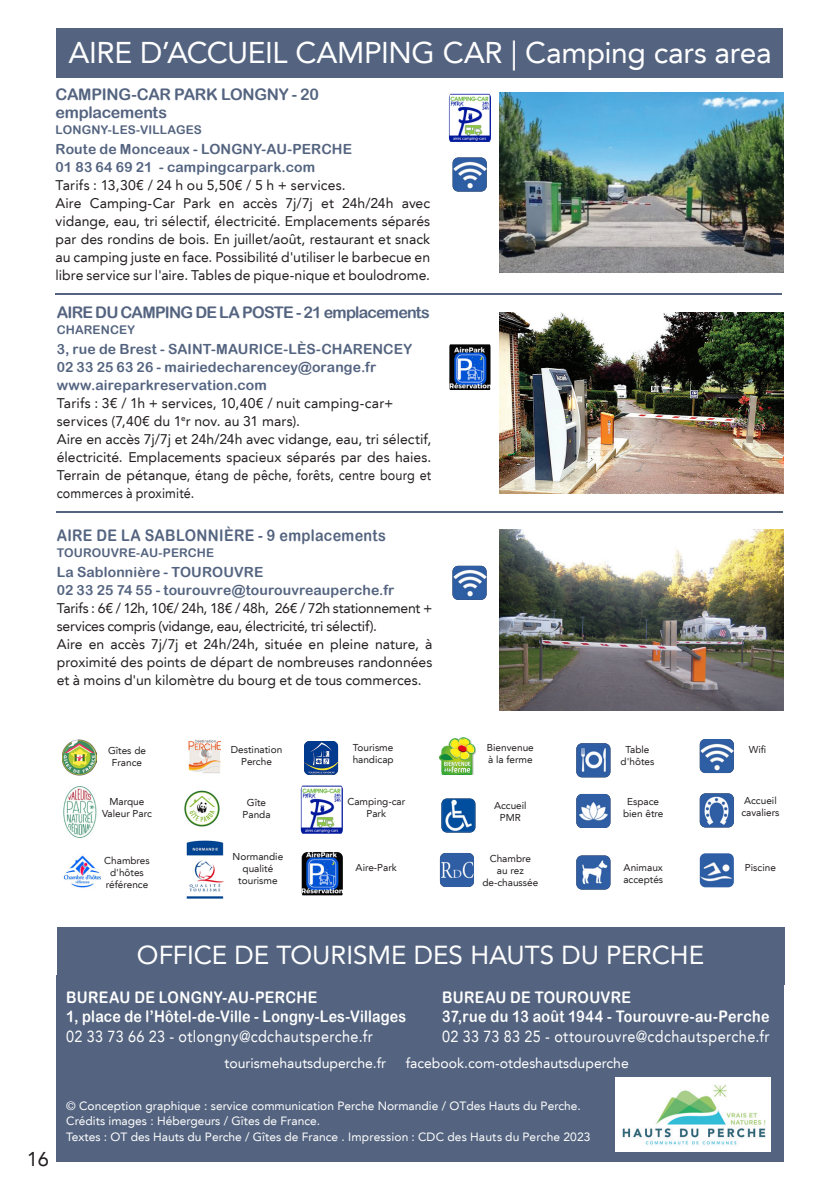
<style>
.page{position:relative;width:840px;height:1191px;background:#fff}
.page>*{position:absolute;margin:0;border:0;box-sizing:border-box;transform-origin:0 0}
.t1{font:30px "Avenir LT";letter-spacing:-.01em;color:#fff}
.t2{font:26px "Avenir LT";color:#fff}
.t3{font:20px "Avenir LT";color:#231f20}
.Texte_Hébergements{font:16px "Arial Rounded MT Bold";letter-spacing:.02em;color:#fff;scale:.89 1}
.Texte_Hébergements-2{font:16px "Avenir LT";letter-spacing:.025em;color:#fff;scale:.9 1}
.Texte_Hébergements-3{font:16px "Arial Rounded MT Bold";letter-spacing:.02em;color:#fff;scale:.9 1}
.Texte_Hébergements-4{font:16px "Arial Rounded MT Bold";letter-spacing:-.045em;color:#546480}
.Texte_Hébergements-5{font:16px/18px "Arial Rounded MT Bold";letter-spacing:-.015em;color:#546480}
.Texte_Hébergements-6{font:16px "Arial Rounded MT Bold";letter-spacing:.025em;color:#546480;scale:.9 1}
.t4{font:14px/18px "Avenir LT";color:#231f20;text-align:justify}
.t5{font:14px "Arial Rounded MT Bold";letter-spacing:.005em;color:#546480}
.t6{font:14px/18px "Avenir LT";letter-spacing:-.02em;color:#231f20}
.t7{font:14px "Avenir LT";color:#fff}
.t8{font:12px/14.4px "Avenir LT";color:#fff}
.t9{font:12px "Arial Rounded MT Bold";letter-spacing:.01em;color:#546480}
.t10{font:10px/12px "Avenir LT";color:#231f20;text-align:center}
</style>
<div class="page">
<div style="left:57px;top:28px;width:725px;height:50px;background:#546480"></div>
<img style="left:499px;top:92px;width:283px;height:181px">
<img style="left:499px;top:312px;width:283px;height:181px">
<img style="left:499px;top:529px;width:283px;height:181px">
<hr style="left:56px;top:293px;width:725px;height:2px;background:#546480">
<hr style="left:57px;top:511px;width:725px;height:1px;background:#546480">
<img style="left:449px;top:344px;width:41px;height:46px">
<img style="left:448px;top:94px;width:42px;height:48px">
<div style="left:57px;top:927px;width:726px;height:58px;background:#546480"></div>
<div style="left:57px;top:975px;width:726px;height:187px;background:#546480"></div>
<img style="left:452px;top:157px;width:34px;height:34px">
<img style="left:615px;top:1077px;width:155px;height:74px">
<img style="left:62px;top:740px;width:34px;height:35px">
<img style="left:184px;top:791px;width:36px;height:35px">
<img style="left:63px;top:786px;width:34px;height:51px">
<img style="left:439px;top:738px;width:36px;height:36px">
<img style="left:186px;top:840px;width:38px;height:59px">
<img style="left:188px;top:739px;width:33px;height:34px">
<img style="left:63px;top:855px;width:38px;height:33px">
<img style="left:304px;top:741px;width:34px;height:34px">
<img style="left:576px;top:855px;width:34px;height:34px">
<img style="left:576px;top:794px;width:34px;height:34px">
<img style="left:699px;top:793px;width:34px;height:34px">
<img style="left:441px;top:798px;width:34px;height:34px">
<img style="left:576px;top:743px;width:34px;height:34px">
<img style="left:699px;top:739px;width:34px;height:34px">
<img style="left:301px;top:785px;width:41px;height:48px">
<img style="left:301px;top:852px;width:41px;height:43px">
<img style="left:439px;top:853px;width:34px;height:34px">
<img style="left:699px;top:853px;width:34px;height:34px">
<img style="left:452px;top:566px;width:34px;height:34px">
<p class="t1" style="left:68px;top:35px;width:704px">AIRE D’ACCUEIL CAMPING CAR | Camping cars area</p>
<p class="Texte_Hébergements-5" style="left:56px;top:85px;width:265px">CAMPING-CAR PARK LONGNY - 20 emplacements</p>
<p class="t9" style="left:56px;top:123px;width:148px">LONGNY-LES-VILLAGES</p>
<p class="t5" style="left:56px;top:141px;width:298px">Route de Monceaux - LONGNY-AU-PERCHE</p>
<p class="t5" style="left:56px;top:159px;width:261px">01 83 64 69 21 - campingcarpark.com</p>
<p class="t4" style="left:56px;top:176px;width:291px">Tarifs : 13,30€ / 24 h ou 5,50€ / 5 h + services.</p>
<p class="t4" style="left:56px;top:194px;width:376px">Aire Camping-Car Park en accès 7j/7j et 24h/24h avec vidange, eau, tri sélectif, électricité. Emplacements séparés par des rondins de bois. En juillet/août, restaurant et snack au camping juste en face. Possibilité d'utiliser le barbecue en libre service sur l'aire. Tables de pique-nique et boulodrome.</p>
<p class="Texte_Hébergements-4" style="left:57px;top:302px;width:374px">AIRE DU CAMPING DE LA POSTE - 21 emplacements</p>
<p class="t9" style="left:57px;top:322px;width:80px">CHARENCEY</p>
<p class="t5" style="left:57px;top:340px;width:356px">3, rue de Brest - SAINT-MAURICE-LÈS-CHARENCEY</p>
<p class="t5" style="left:57px;top:358px;width:321px">02 33 25 63 26 - mairiedecharencey@orange.fr</p>
<p class="t5" style="left:57px;top:376px;width:211px">www.aireparkreservation.com</p>
<p class="t4" style="left:57px;top:394px;width:338px">Tarifs : 3€ / 1h + services, 10,40€ / nuit camping-car+ services (7,40€ du 1<sup>e</sup>r nov. au 31 mars).</p>
<p class="t4" style="left:57px;top:430px;width:376px">Aire en accès 7j/7j et 24h/24h avec vidange, eau, tri sélectif, électricité. Emplacements spacieux séparés par des haies.<br>Terrain de pétanque, étang de pêche, forêts, centre bourg et commerces à proximité.</p>
<p class="Texte_Hébergements-6" style="left:57px;top:526px;width:367px">AIRE DE LA SABLONNIÈRE - 9 emplacements</p>
<p class="t9" style="left:57px;top:546px;width:159px">TOUROUVRE-AU-PERCHE</p>
<p class="t5" style="left:57px;top:564px;width:208px">La Sablonnière - TOUROUVRE</p>
<p class="t5" style="left:57px;top:582px;width:339px">02 33 25 74 55 - tourouvre@tourouvreauperche.fr</p>
<p class="t6" style="left:57px;top:599px;width:377px">Tarifs : 6€ / 12h, 10€/ 24h, 18€ / 48h, 26€ / 72h stationnement + services compris (vidange, eau, électricité, tri sélectif).</p>
<p class="t4" style="left:57px;top:635px;width:377px">Aire en accès 7j/7j et 24h/24h, située en pleine nature, à proximité des points de départ de nombreuses randonnées et à moins d'un kilomètre du bourg et de tous commerces.</p>
<p class="t10" style="left:108px;top:744px;width:39px">Gîtes de<br>France</p>
<p class="t10" style="left:352px;top:742px;width:42px;text-align:left">Tourisme handicap</p>
<p class="t10" style="left:231px;top:743px;width:53px">Destination<br>Perche</p>
<p class="t10" style="left:247px;top:797px;width:21px">Gîte</p>
<p class="t10" style="left:242px;top:809px;width:29px">Panda</p>
<p class="t10" style="left:232px;top:850px;width:52px">Normandie qualité tourisme</p>
<p class="t10" style="left:347px;top:795px;width:59px">Camping-car<br>Park</p>
<p class="t10" style="left:102px;top:795px;width:51px">Marque<br>Valeur Parc</p>
<p class="t10" style="left:104px;top:854px;width:47px">Chambres d'hôtes référence</p>
<p class="t10" style="left:355px;top:861px;width:43px">Aire-Park</p>
<p class="t10" style="left:486px;top:741px;width:48px;text-align:left">Bienvenue à la ferme</p>
<p class="t10" style="left:494px;top:799px;width:34px">Accueil<br>PMR</p>
<p class="t10" style="left:741px;top:794px;width:40px;text-align:left">Accueil cavaliers</p>
<p class="t10" style="left:748px;top:743px;width:19px">Wifi</p>
<p class="t10" style="left:620px;top:743px;width:35px">Table d'hôtes</p>
<p class="t10" style="left:622px;top:795px;width:42px">Espace bien être</p>
<p class="t10" style="left:489px;top:852px;width:43px">Chambre</p>
<p class="t10" style="left:496px;top:864px;width:28px">au rez</p>
<p class="t10" style="left:482px;top:876px;width:57px">de-chaussée</p>
<p class="t10" style="left:623px;top:861px;width:41px;text-align:left">Animaux acceptés</p>
<p class="t10" style="left:744px;top:861px;width:32px">Piscine</p>
<p class="t2" style="left:137px;top:940px;width:568px">OFFICE DE TOURISME DES HAUTS DU PERCHE</p>
<p class="Texte_Hébergements-3" style="left:66px;top:987px;width:280px">BUREAU DE LONGNY-AU-PERCHE</p>
<p class="Texte_Hébergements" style="left:66px;top:1006px;width:383px">1, place de l’Hôtel-de-Ville - Longny-Les-Villages</p>
<p class="Texte_Hébergements-2" style="left:66px;top:1027px;width:342px">02 33 73 66 23 - otlongny@cdchautsperche.fr</p>
<p class="Texte_Hébergements-3" style="left:442px;top:988px;width:211px">BUREAU DE TOUROUVRE</p>
<p class="Texte_Hébergements" style="left:442px;top:1007px;width:369px">37,rue du 13 août 1944 - Tourouvre-au-Perche</p>
<p class="Texte_Hébergements-2" style="left:442px;top:1027px;width:365px">02 33 73 83 25 - ottourouvre@cdchautsperche.fr</p>
<p class="t7" style="left:224px;top:1054px;width:163px">tourismehautsduperche.fr</p>
<p class="t7" style="left:405px;top:1054px;width:224px">facebook.com-otdeshautsduperche</p>
<h3 class="t3" style="left:27px;top:1147px;width:24px">16</h3>
<p class="t8" style="left:66px;top:1099px;width:516px">© Conception graphique : service communication Perche Normandie / OTdes Hauts du Perche.<br>Crédits images : Hébergeurs / Gîtes de France.</p>
<p class="t8" style="left:66px;top:1129px;width:525px">Textes : OT des Hauts du Perche / Gîtes de France . Impression : CDC des Hauts du Perche 2023</p>
</div>
